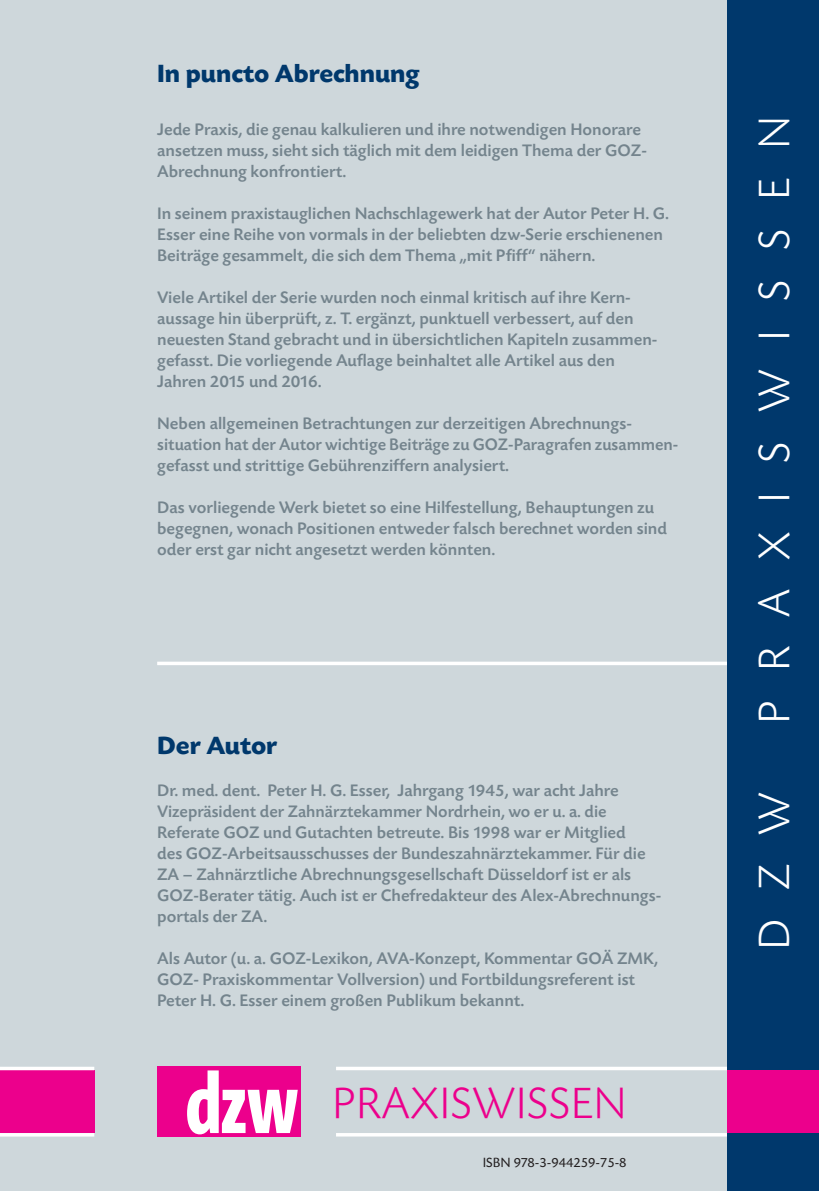
<style>
.page{position:relative;width:819px;height:1191px;background:#ced7db}
.page>*{position:absolute;margin:0;border:0;box-sizing:border-box;transform-origin:0 0}
.t1{font:300 45.85px "Today SB";letter-spacing:.63em;color:#fff}
.t2{font:300 45.85px "Today SB";letter-spacing:.01em;color:#ec008c}
.t3{font:700 26.25px "Today SB";color:#00386c}
.t4{font:500 17.5px/21px "Today SB";color:#74848d}
.t5{font:14px "Today SB";color:#231f20}
</style>
<div class="page">
<div style="left:0;top:1070px;width:94px;height:63px;background:#ec008c"></div>
<svg style="left:0;top:1066px;width:94px;height:4px"></svg>
<hr style="left:0;top:1133px;width:94px;height:3px;background:#fff">
<svg style="left:336px;top:1066px;width:391px;height:4px;fill:#fff"></svg>
<hr style="left:336px;top:1133px;width:483px;height:3px;background:#fff">
<div style="left:157px;top:1066px;width:144px;height:70px;background:#ec008c"></div>
<svg style="left:187px;top:1070px;width:111px;height:64px"></svg>
<svg style="left:157px;top:661px;width:570px;height:4px;fill:#fff"></svg>
<div style="left:727px;top:0;width:92px;height:1191px;background:#00386c"></div>
<div style="left:727px;top:1070px;width:92px;height:63px;background:#ec008c"></div>
<h2 class="t3" style="left:157px;top:64px;width:264px">In puncto Abrechnung</h2>
<p class="t4" style="left:157px;top:120px;width:491px">Jede Praxis, die genau kalkulieren und ihre notwendigen Honorare ansetzen muss, sieht sich täglich mit dem leidigen Thema der GOZ-<br>Abrechnung konfrontiert.</p>
<p class="t4" style="left:157px;top:204px;width:513px">In seinem praxistauglichen Nachschlagewerk hat der Autor Peter H. G.<br>Esser eine Reihe von vormals in der beliebten dzw-Serie erschienenen<br>Beiträge gesammelt, die sich dem Thema „mit Pfiff“ nähern.</p>
<p class="t4" style="left:157px;top:288px;width:502px">Viele Artikel der Serie wurden noch einmal kritisch auf ihre Kern&shy;aussage hin überprüft, z. T. ergänzt, punktuell verbessert, auf den neuesten Stand gebracht und in übersichtlichen Kapiteln zusammen&shy;gefasst. Die vorliegende Auflage beinhaltet alle Artikel aus den Jahren 2015 und 2016.</p>
<p class="t4" style="left:157px;top:414px;width:522px">Neben allgemeinen Betrachtungen zur derzeitigen Abrechnungs&shy;situation hat der Autor wichtige Beiträge zu GOZ-Paragrafen zusammen&shy;gefasst und strittige Gebührenziffern analysiert.</p>
<p class="t4" style="left:157px;top:498px;width:511px">Das vorliegende Werk bietet so eine Hilfestellung, Behauptungen zu begegnen, wonach Positionen entweder falsch berechnet worden sind oder erst gar nicht angesetzt werden könnten.</p>
<h2 class="t3" style="left:157px;top:735px;width:122px">Der Autor</h2>
<p class="t4" style="left:157px;top:781px;width:505px">Dr. med. dent. Peter H. G. Esser, Jahrgang 1945, war acht Jahre Vizepräsident der Zahnärztekammer Nordrhein, wo er u. a. die Referate GOZ und Gutachten betreute. Bis 1998 war er Mitglied<br>des GOZ-Arbeitsausschusses der Bundeszahnärztekammer. Für die ZA – Zahnärztliche Abrechnungsgesellschaft Düsseldorf ist er als GOZ-Berater tätig. Auch ist er Chefredakteur des Alex-Abrechnungs&shy;portals der ZA.</p>
<p class="t4" style="left:157px;top:949px;width:502px">Als Autor (u. a. GOZ-Lexikon, AVA-Konzept, Kommentar GOÄ ZMK,<br>GOZ- Praxiskommentar Vollversion) und Fortbildungsreferent ist<br>Peter H. G. Esser einem großen Publikum bekannt.</p>
<h1 class="t2" style="left:332px;top:1087px;width:296px">PRAXISWISSEN</h1>
<p class="t5" style="left:482px;top:1153px;width:145px">ISBN 978-3-944259-75-8</p>
<h1 class="t1" style="left:758px;top:723px;width:609px;rotate:-90deg">PRAXISWISSEN</h1>
<h1 class="t1" style="left:758px;top:950px;width:160px;rotate:-90deg">DZW</h1>
</div>
